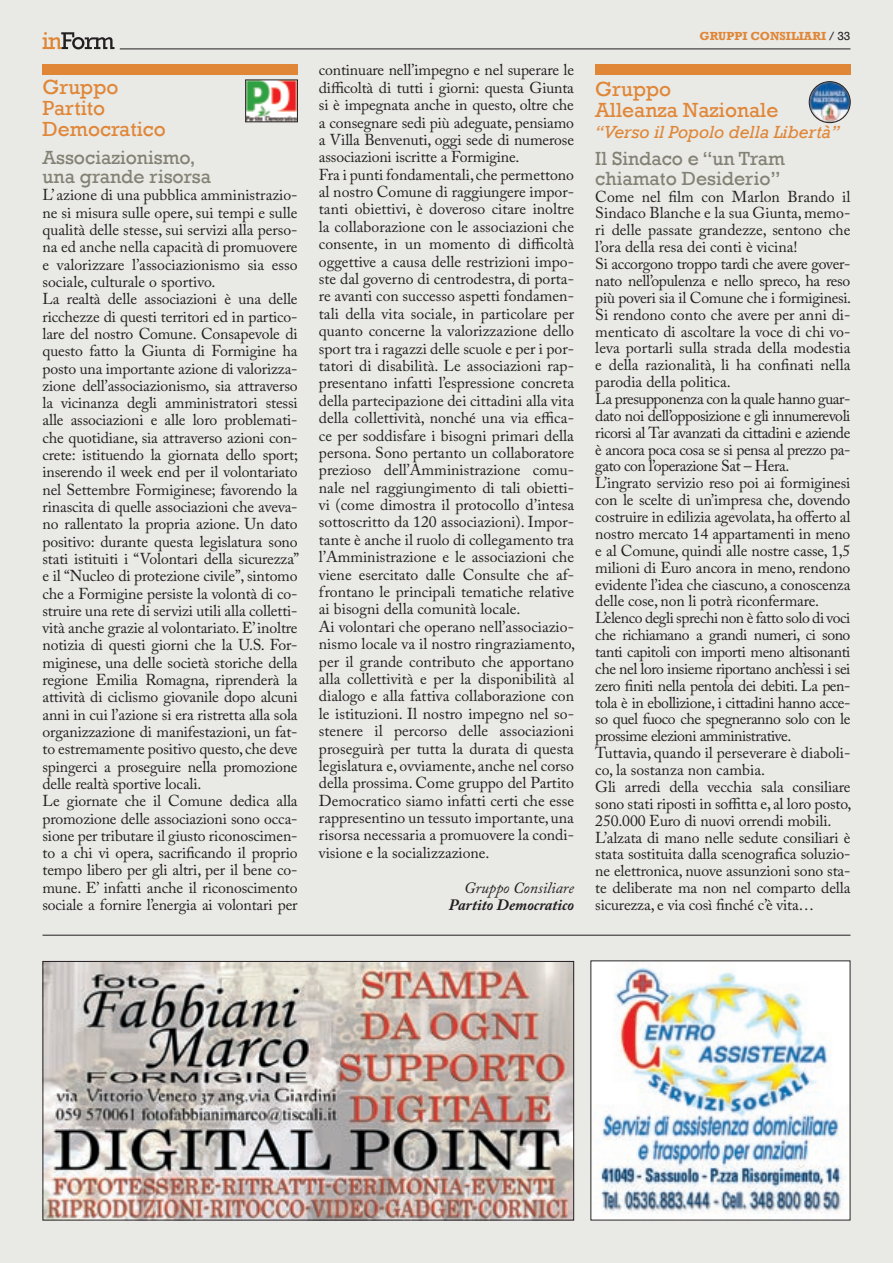
<style>
.page{position:relative;width:893px;height:1263px;background:#e9e9e6}
.page>*{position:absolute;margin:0;border:0;box-sizing:border-box;transform-origin:0 0}
.t1{font:21px/21px "Rockwell";color:#e08637}
.t2{font:19.5px/19.5px "Rockwell";color:#828173}
.t3{font:italic 18px "Rockwell";color:#e08637}
.t4{font:15.75px/17.4px "Adobe Caslon Pro";letter-spacing:-.01em;color:#231f20}
.t5{font:italic 700 15.75px "Adobe Caslon Pro";color:#231f20}
.t6{font:italic 15.75px "Adobe Caslon Pro";color:#231f20}
.t7{font:700 12px "Rockwell";color:#e08637}
.t8{font:12px "Rockwell";color:#231f20}
</style>
<div class="page">
<svg style="left:43px;top:32px;width:72px;height:17px"></svg>
<hr style="left:120px;top:49px;width:730px;height:1px;background:#231f20">
<div style="left:43px;top:64px;width:255px;height:11px;background:#e08637"></div>
<img style="left:247px;top:82px;width:49px;height:38px">
<div style="left:245px;top:80px;width:53px;height:42px;border:1px solid #231f20"></div>
<div style="left:595px;top:64px;width:255px;height:11px;background:#e08637"></div>
<img style="left:809px;top:82px;width:41px;height:41px;border-radius:50%">
<div style="left:809px;top:81px;width:41px;height:42px;border:1px solid #231f20;border-radius:50%"></div>
<hr style="left:43px;top:935px;width:807px;height:1px;background:#231f20">
<img style="left:592px;top:962px;width:256px;height:256px">
<img style="left:45px;top:963px;width:527px;height:255px">
<div style="left:43px;top:961px;width:531px;height:259px;border:1px solid #231f20"></div>
<h1 class="t1" style="left:43px;top:77px;width:125px">Gruppo<br>Partito<br>Democratico</h1>
<p class="t2" style="left:43px;top:148px;width:170px">Associazionismo, una grande risorsa</p>
<p class="t4" style="left:43px;top:186px;width:258px">L’ azione di una pubblica amministrazio&shy;ne si misura sulle opere, sui tempi e sulle qualità delle stesse, sui servizi alla perso&shy;na ed anche nella capacità di promuovere e valorizzare l’associazionismo sia esso sociale, culturale o sportivo.<br>La realtà delle associazioni è una delle ricchezze di questi territori ed in partico&shy;lare del nostro Comune. Consapevole di questo fatto la Giunta di Formigine ha posto una importante azione di valorizza&shy;zione dell’associazionismo, sia attraverso la vicinanza degli amministratori stessi alle associazioni e alle loro problemati&shy;che quotidiane, sia attraverso azioni con&shy;crete: istituendo la giornata dello sport; inserendo il week end per il volontariato nel Settembre Formiginese; favorendo la rinascita di quelle associazioni che aveva&shy;no rallentato la propria azione. Un dato positivo: durante questa legislatura sono stati istituiti i “Volontari della sicurezza” e il “Nucleo di protezione civile”, sintomo che a Formigine persiste la volontà di co&shy;struire una rete di servizi utili alla colletti&shy;vità anche grazie al volontariato. E’ inoltre notizia di questi giorni che la U.S. For&shy;miginese, una delle società storiche della regione Emilia Romagna, riprenderà la attività di ciclismo giovanile dopo alcuni anni in cui l’azione si era ristretta alla sola organizzazione di manifestazioni, un fat&shy;to estremamente positivo questo, che deve spingerci a proseguire nella promozione delle realtà sportive locali.<br>Le giornate che il Comune dedica alla promozione delle associazioni sono occa&shy;sione per tributare il giusto riconoscimen&shy;to a chi vi opera, sacrificando il proprio tempo libero per gli altri, per il bene co&shy;mune. E’ infatti anche il riconoscimento sociale a fornire l’energia ai volontari per</p>
<p class="t4" style="left:319px;top:61px;width:258px">continuare nell’impegno e nel superare le difficoltà di tutti i giorni: questa Giunta si è impegnata anche in questo, oltre che a consegnare sedi più adeguate, pensiamo a Villa Benvenuti, oggi sede di numerose associazioni iscritte a Formigine.<br>Fra i punti fondamentali, che permettono al nostro Comune di raggiungere impor&shy;tanti obiettivi, è doveroso citare inoltre la collaborazione con le associazioni che consente, in un momento di difficoltà oggettive a causa delle restrizioni impo&shy;ste dal governo di centrodestra, di porta&shy;re avanti con successo aspetti fondamen&shy;tali della vita sociale, in particolare per quanto concerne la valorizzazione dello sport tra i ragazzi delle scuole e per i por&shy;tatori di disabilità. Le associazioni rap&shy;presentano infatti l’espressione concreta della partecipazione dei cittadini alla vita della collettività, nonché una via effica&shy;ce per soddisfare i bisogni primari della persona. Sono pertanto un collaboratore prezioso dell’Amministrazione comu&shy;nale nel raggiungimento di tali obietti&shy;vi (come dimostra il protocollo d’intesa sottoscritto da 120 associazioni). Impor&shy;tante è anche il ruolo di collegamento tra l’Amministrazione e le associazioni che viene esercitato dalle Consulte che af&shy;frontano le principali tematiche relative ai bisogni della comunità locale.<br>Ai volontari che operano nell’associazio&shy;nismo locale va il nostro ringraziamento, per il grande contributo che apportano alla collettività e per la disponibilità al dialogo e alla fattiva collaborazione con le istituzioni. Il nostro impegno nel so&shy;stenere il percorso delle associazioni proseguirà per tutta la durata di questa legislatura e, ovviamente, anche nel corso della prossima. Come gruppo del Partito Democratico siamo infatti certi che esse rappresentino un tessuto importante, una risorsa necessaria a promuovere la condi&shy;visione e la socializzazione.</p>
<p class="t6" style="left:464px;top:878px;width:112px">Gruppo Consiliare</p>
<p class="t5" style="left:449px;top:895px;width:127px">Partito Democratico</p>
<p class="t7" style="left:700px;top:28px;width:9px">GRUPPI</p>
<p class="t7" style="left:750px;top:28px;width:9px">CONSILIARI</p>
<p class="t8" style="left:829px;top:29px;width:16px">/ 33</p>
<h1 class="t1" style="left:595px;top:79px;width:185px">Gruppo<br>Alleanza Nazionale</h1>
<p class="t3" style="left:595px;top:122px;width:246px">“Verso il Popolo della Libertà”</p>
<p class="t2" style="left:595px;top:149px;width:191px">Il Sindaco e “un Tram chiamato Desiderio”</p>
<p class="t4" style="left:595px;top:188px;width:258px;line-height:16.8px">Come nel film con Marlon Brando il Sindaco Blanche e la sua Giunta, memo&shy;ri delle passate grandezze, sentono che l’ora della resa dei conti è vicina!<br>Si accorgono troppo tardi che avere gover&shy;nato nell’opulenza e nello spreco, ha reso più poveri sia il Comune che i formiginesi.<br>Si rendono conto che avere per anni di&shy;menticato di ascoltare la voce di chi vo&shy;leva portarli sulla strada della modestia e della razionalità, li ha confinati nella parodia della politica.<br>La presupponenza con la quale hanno guar&shy;dato noi dell’opposizione e gli innumerevoli ricorsi al Tar avanzati da cittadini e aziende è ancora poca cosa se si pensa al prezzo pa&shy;gato con l’operazione Sat – Hera.<br>L’ingrato servizio reso poi ai formiginesi con le scelte di un’impresa che, dovendo costruire in edilizia agevolata, ha offerto al nostro mercato 14 appartamenti in meno e al Comune, quindi alle nostre casse, 1,5 milioni di Euro ancora in meno, rendono evidente l’idea che ciascuno, a conoscenza delle cose, non li potrà riconfermare.<br>L’elenco degli sprechi non è fatto solo di voci che richiamano a grandi numeri, ci sono tanti capitoli con importi meno altisonanti che nel loro insieme riportano anch’essi i sei zero finiti nella pentola dei debiti. La pen&shy;tola è in ebollizione, i cittadini hanno acce&shy;so quel fuoco che spegneranno solo con le prossime elezioni amministrative.<br>Tuttavia, quando il perseverare è diaboli&shy;co, la sostanza non cambia.<br>Gli arredi della vecchia sala consiliare sono stati riposti in soffitta e, al loro posto, 250.000 Euro di nuovi orrendi mobili.<br>L’alzata di mano nelle sedute consiliari è stata sostituita dalla scenografica soluzio&shy;ne elettronica, nuove assunzioni sono sta&shy;te deliberate ma non nel comparto della sicurezza, e via così finché c’è vita…</p>
</div>
